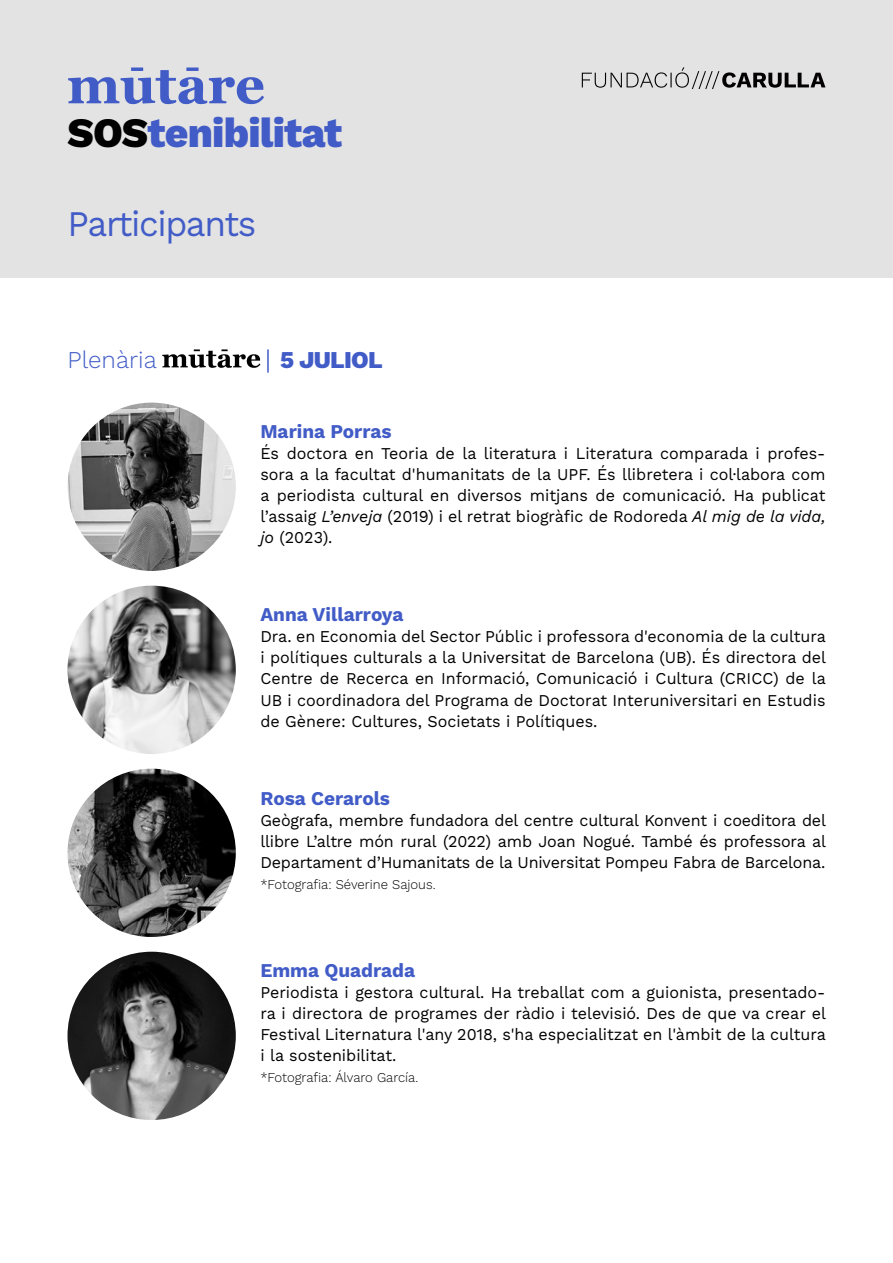
<style>
.page{position:relative;width:893px;height:1263px;background:#fff}
.page>*{position:absolute;margin:0;border:0;box-sizing:border-box;transform-origin:0 0}
.t1{font:800 41.85px "Work Sans";letter-spacing:-.02em;color:#425cc7}
.t2{font:36px "Work Sans";letter-spacing:-.04em;color:#425cc7}
.t3{font:300 24.15px "Work Sans";color:#425cc7}
.t4{font:800 24.15px "Work Sans";letter-spacing:-.03em;color:#425cc7}
.t5{font:700 19.5px "Work Sans";color:#425cc7}
.t6{font:16.5px/21px "Work Sans";color:#020000;text-align:justify}
.t7{font:300 13.5px "Work Sans";color:#020000}
.s1{color:#000}
.s2{font-style:italic}
</style>
<div class="page">
<div style="left:0;top:0;width:893px;height:278px;background:#e3e3e3"></div>
<svg style="left:68px;top:67px;width:196px;height:37px"></svg>
<svg style="left:162px;top:349px;width:98px;height:19px"></svg>
<hr style="left:267px;top:349px;width:2px;height:24px;background:#425cc7">
<img style="left:68px;top:403px;width:168px;height:168px;border-radius:84px">
<img style="left:68px;top:586px;width:168px;height:168px;border-radius:84px">
<img style="left:68px;top:769px;width:168px;height:168px;border-radius:84px">
<img style="left:68px;top:952px;width:168px;height:168px;border-radius:84px">
<svg style="left:582px;top:67px;width:243px;height:22px"></svg>
<h1 class="t1" style="left:68px;top:101px;width:276px"><span class="s1">SOS</span>tenibilitat</h1>
<h2 class="t2" style="left:68px;top:197px;width:190px">Participants</h2>
<h3 class="t3" style="left:68px;top:342px;width:91px">Plenària</h3>
<h3 class="t4" style="left:280px;top:341px;width:104px">5 JULIOL</h3>
<p class="t5" style="left:260px;top:417px;width:133px">Marina Porras</p>
<p class="t6" style="left:260px;top:443px;width:567px">És doctora en Teoria de la literatura i Literatura comparada i profes&shy;sora a la facultat d'humanitats de la UPF. És llibretera i col·labora com a periodista cultural en diversos mitjans de comunicació. Ha publicat l’assaig <span class="s2">L’enveja</span> (2019) i el retrat biogràfic de Rodoreda <span class="s2">Al mig de la vida, jo</span> (2023).</p>
<p class="t5" style="left:260px;top:600px;width:145px">Anna Villarroya</p>
<p class="t6" style="left:260px;top:626px;width:567px">Dra. en Economia del Sector Públic i professora d'economia de la cultura i polítiques culturals a la Universitat de Barcelona (UB). És directora del Centre de Recerca en Informació, Comunicació i Cultura (CRICC) de la UB i coordinadora del Programa de Doctorat Interuniversitari en Estudis de Gènere: Cultures, Societats i Polítiques.</p>
<p class="t5" style="left:260px;top:783px;width:131px">Rosa Cerarols</p>
<p class="t6" style="left:260px;top:809px;width:567px">Geògrafa, membre fundadora del centre cultural Konvent i coeditora del llibre L’altre món rural (2022) amb Joan Nogué. També és professora al Departament d’Humanitats de la Universitat Pompeu Fabra de Barcelona.</p>
<p class="t7" style="left:260px;top:874px;width:177px">*Fotografia: Séverine Sajous.</p>
<p class="t5" style="left:260px;top:955px;width:156px">Emma Quadrada</p>
<p class="t6" style="left:260px;top:981px;width:567px">Periodista i gestora cultural. Ha treballat com a guionista, presentado&shy;ra i directora de programes der ràdio i televisió. Des de que va crear el Festival Liternatura l'any 2018, s'ha especialitzat en l'àmbit de la cultura i la sostenibilitat.</p>
<p class="t7" style="left:260px;top:1067px;width:159px">*Fotografia: Álvaro García.</p>
</div>
